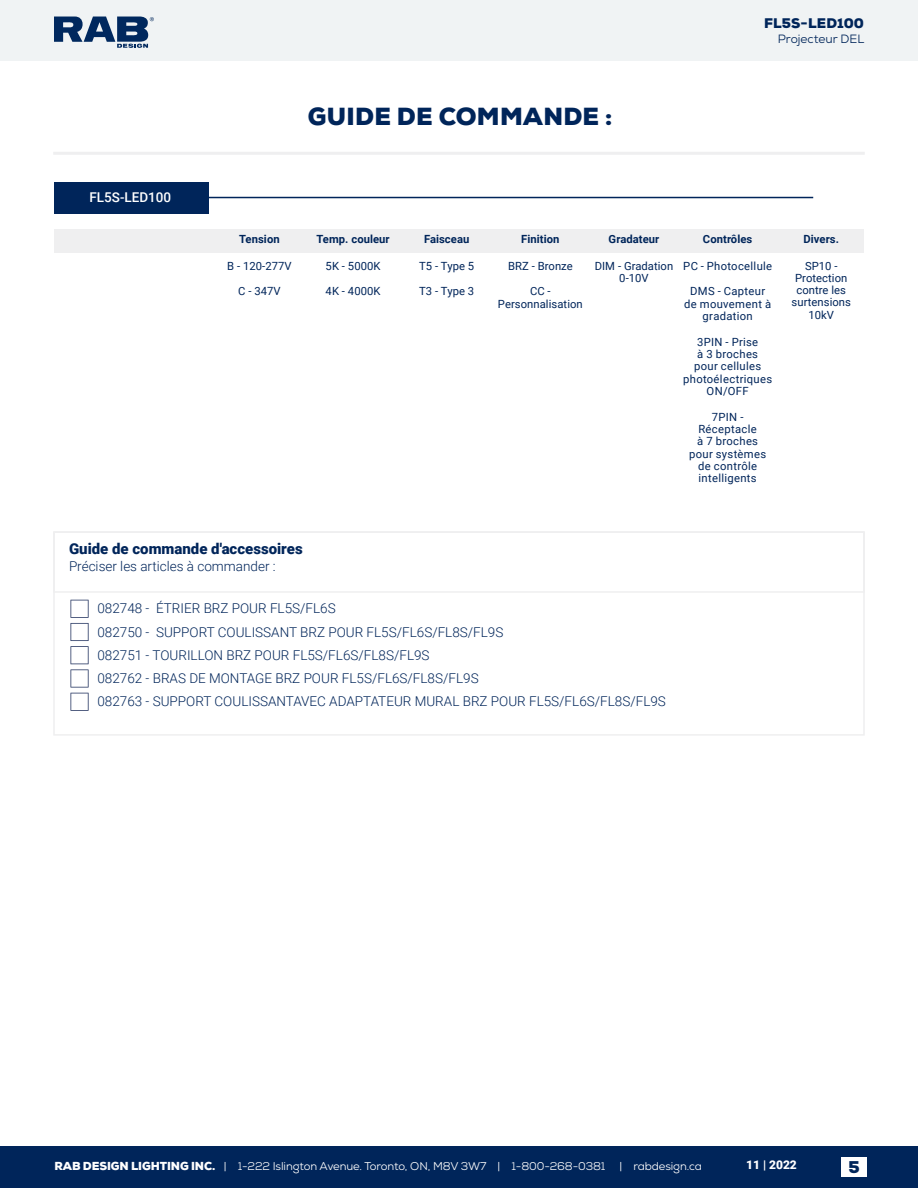
<style>
.page{position:relative;width:918px;height:1188px;background:#fff}
.page>*{position:absolute;margin:0;border:0;box-sizing:border-box;transform-origin:0 0}
.t1{font:900 24px "Nexa";letter-spacing:.01em;color:#00255a}
.t2{font:900 16.5px "Nexa";color:#00255a}
.t3{font:900 15px "Roboto";color:#00255a}
.t4{font:300 13.5px/23.2px "Roboto";color:#00255a}
.t5{font:900 13.5px "Nexa";letter-spacing:.005em;color:#00255a}
.t6{font:500 13.5px "Roboto";color:#fff}
.t7{font:12px "Nexa";color:#00255a}
.t8{font:900 12px "Roboto";color:#fff}
.t9{font:11.25px/12.3px "Roboto";letter-spacing:.025em;color:#00255a;text-align:center}
.t10{font:11.25px "Nexa";letter-spacing:-.01em;color:#fff}
.t11{font:11.25px/12.3px "Roboto";letter-spacing:.005em;color:#00255a;text-align:center}
.t12{font:700 11.25px "Roboto";letter-spacing:.005em;color:#00255a}
.s1{font-weight:900}
</style>
<div class="page">
<div style="left:0;top:1147px;width:918px;height:41px;background:#00255a"></div>
<div style="left:0;top:0;width:918px;height:60px;background:#f0f3f4"></div>
<svg style="left:54px;top:17px;width:100px;height:31px"></svg>
<div style="left:841px;top:1158px;width:26px;height:19px;background:#fff"></div>
<div style="left:53px;top:531px;width:812px;height:62px;border:2px solid #efeff0"></div>
<div style="left:53px;top:531px;width:812px;height:205px;border:2px solid #efeff0"></div>
<div style="left:53px;top:152px;width:812px;height:3px;border:2px solid #efeff0"></div>
<hr style="left:62px;top:197px;width:751px;height:1px;background:#00255a">
<svg style="left:70px;top:600px;width:19px;height:111px"></svg>
<div style="left:54px;top:183px;width:154px;height:31px;background:#00255a"></div>
<div style="left:54px;top:229px;width:810px;height:24px;background:#efeff0"></div>
<h1 class="t1" style="left:308px;top:100px;width:306px">GUIDE DE COMMANDE :</h1>
<p class="t5" style="left:764px;top:14px;width:101px">FL5S-LED100</p>
<p class="t7" style="left:778px;top:31px;width:88px">Projecteur DEL</p>
<p class="t6" style="left:90px;top:187px;width:83px">FL5S-LED100</p>
<p class="t12" style="left:239px;top:231px;width:42px">Tension</p>
<p class="t9" style="left:227px;top:259px;width:66px">B - 120-277V</p>
<p class="t9" style="left:238px;top:285px;width:44px">C - 347V</p>
<p class="t12" style="left:316px;top:231px;width:75px">Temp. couleur</p>
<p class="t9" style="left:326px;top:259px;width:56px">5K - 5000K</p>
<p class="t9" style="left:326px;top:285px;width:56px">4K - 4000K</p>
<p class="t12" style="left:424px;top:231px;width:47px">Faisceau</p>
<p class="t9" style="left:419px;top:259px;width:57px">T5 - Type 5</p>
<p class="t9" style="left:419px;top:285px;width:57px">T3 - Type 3</p>
<p class="t12" style="left:521px;top:231px;width:40px">Finition</p>
<p class="t11" style="left:508px;top:259px;width:66px">BRZ - Bronze</p>
<p class="t11" style="left:498px;top:285px;width:86px">CC -<br>Personnalisation</p>
<p class="t12" style="left:609px;top:231px;width:52px">Gradateur</p>
<p class="t11" style="left:595px;top:259px;width:80px">DIM - Gradation<br>0-10V</p>
<p class="t12" style="left:703px;top:231px;width:51px">Contrôles</p>
<p class="t9" style="left:683px;top:259px;width:91px">PC - Photocellule</p>
<p class="t9" style="left:684px;top:285px;width:89px">DMS - Capteur de mouvement à gradation</p>
<p class="t9" style="left:683px;top:335px;width:90px">3PIN - Prise<br>à 3 broches<br>pour cellules photoélectriques<br>ON/OFF</p>
<p class="t9" style="left:689px;top:410px;width:79px">7PIN -<br>Réceptacle<br>à 7 broches pour systèmes de contrôle intelligents</p>
<p class="t12" style="left:804px;top:231px;width:37px">Divers.</p>
<p class="t11" style="left:792px;top:259px;width:61px">SP10 -<br>Protection contre les surtensions<br>10kV</p>
<p class="t3" style="left:69px;top:538px;width:235px">Guide de commande d'accessoires</p>
<p class="t4" style="left:69px;top:554px;width:208px">Préciser les articles à commander :</p>
<p class="t4" style="left:97px;top:596px;width:570px">082748 - ÉTRIER BRZ POUR FL5S/FL6S<br>082750 - SUPPORT COULISSANT BRZ POUR FL5S/FL6S/FL8S/FL9S<br>082751 - TOURILLON BRZ POUR FL5S/FL6S/FL8S/FL9S<br>082762 - BRAS DE MONTAGE BRZ POUR FL5S/FL6S/FL8S/FL9S<br>082763 - SUPPORT COULISSANTAVEC ADAPTATEUR MURAL BRZ POUR FL5S/FL6S/FL8S/FL9S</p>
<p class="t10" style="left:54px;top:1159px;width:649px"><span class="s1">RAB DESIGN LIGHTING INC.</span> | 1-222 Islington Avenue. Toronto, ON, M8V 3W7 | 1-800-268-0381 | rabdesign.ca</p>
<p class="t8" style="left:746px;top:1156px;width:52px">11 | 2022</p>
<p class="t2" style="left:848px;top:1156px;width:13px">5</p>
</div>
